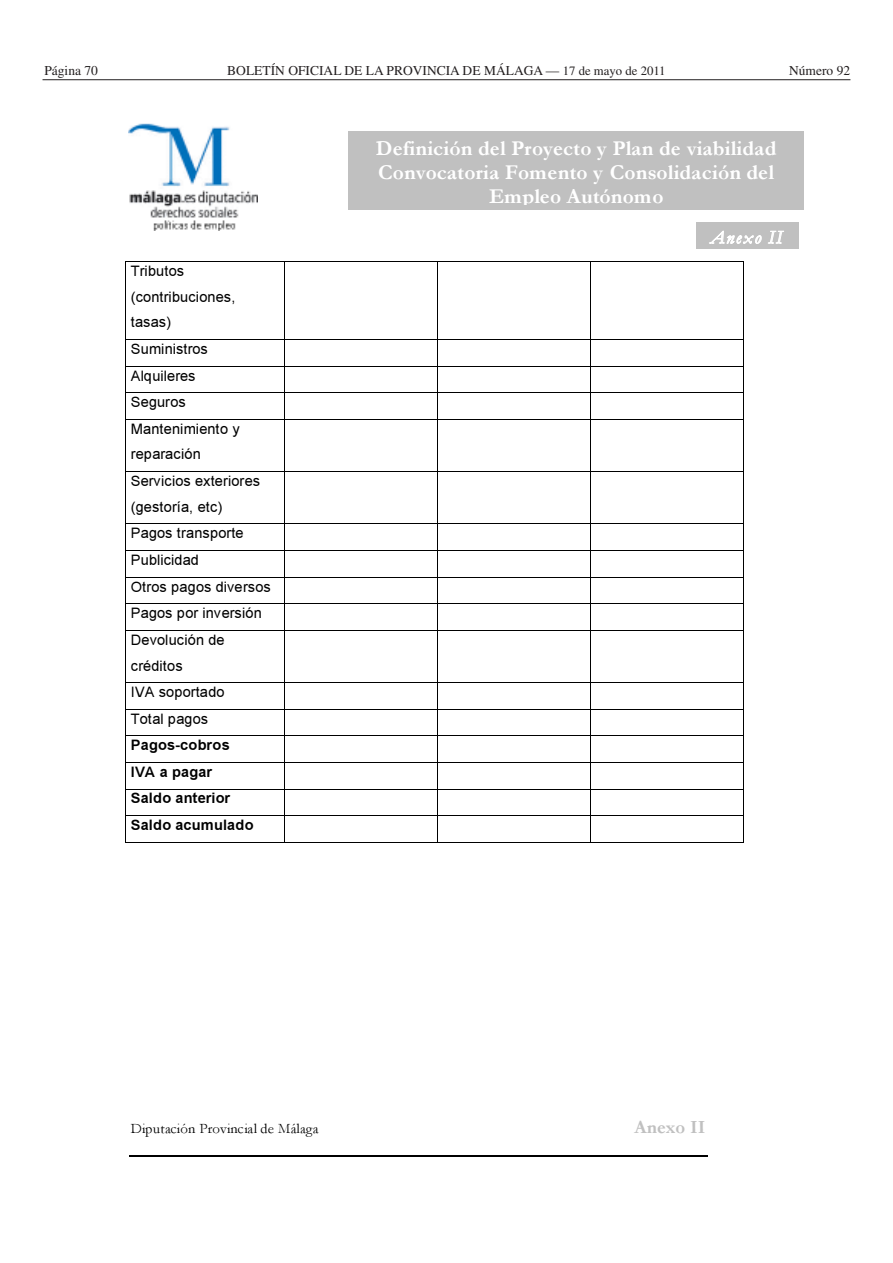
<style>
.page{position:relative;width:893px;height:1263px;background:#fff}
.page>*{position:absolute;margin:0;border:0;box-sizing:border-box;transform-origin:0 0}
.t1{font:21.45px/24.3px "Garamond Bold+T42+RSTNNB";letter-spacing:.005em;color:#fff;text-align:center}
.t2{font:18.75px "Garamond Bold+T42+RSTNNB";color:#c0c0c0}
.t3{font:18.75px "Garamond Italic+T42+XLGBMI";letter-spacing:.085em;color:#fff}
.t4{font:14.55px/26.4px "Arial MT+T42+KXIKHC";color:#000}
.t5{font:14.55px/26.7px "Arial Bold MT+T42+SUBOKN";letter-spacing:.01em;color:#000}
.t6{font:14.55px "Garamond+T42+IRQRKF";color:#000}
.t7{font:13.5px "Times";color:#231f20}
.s1{font-size:12.75px}
.s2{color:#fff}
</style>
<div class="page">
<hr style="left:43px;top:79px;width:807px;height:1px;background:#231f20">
<img style="left:128px;top:123px;width:129px;height:107px">
<hr style="left:129px;top:1155px;width:578px;height:2px;background:#000">
<div style="left:348px;top:131px;width:455px;height:79px;background:#c0c0c0"></div>
<div style="left:696px;top:222px;width:102px;height:26px;background:#c0c0c0"></div>
<hr style="left:126px;top:261px;width:158px;height:1px;background:#000">
<hr style="left:285px;top:261px;width:151px;height:1px;background:#000">
<hr style="left:437px;top:261px;width:153px;height:1px;background:#000">
<hr style="left:591px;top:261px;width:152px;height:1px;background:#000">
<hr style="left:125px;top:262px;width:1px;height:77px;background:#000">
<hr style="left:284px;top:262px;width:1px;height:77px;background:#000">
<hr style="left:436px;top:262px;width:1px;height:77px;background:#000">
<hr style="left:590px;top:262px;width:1px;height:77px;background:#000">
<hr style="left:743px;top:262px;width:1px;height:77px;background:#000">
<hr style="left:126px;top:339px;width:158px;height:1px;background:#000">
<hr style="left:285px;top:339px;width:151px;height:1px;background:#000">
<hr style="left:437px;top:339px;width:153px;height:1px;background:#000">
<hr style="left:591px;top:339px;width:152px;height:1px;background:#000">
<hr style="left:126px;top:366px;width:158px;height:1px;background:#000">
<hr style="left:285px;top:366px;width:151px;height:1px;background:#000">
<hr style="left:437px;top:366px;width:153px;height:1px;background:#000">
<hr style="left:591px;top:366px;width:152px;height:1px;background:#000">
<hr style="left:126px;top:392px;width:158px;height:1px;background:#000">
<hr style="left:285px;top:392px;width:151px;height:1px;background:#000">
<hr style="left:437px;top:392px;width:153px;height:1px;background:#000">
<hr style="left:591px;top:392px;width:152px;height:1px;background:#000">
<svg style="left:125px;top:339px;width:1px;height:81px"></svg>
<hr style="left:126px;top:419px;width:158px;height:1px;background:#000">
<svg style="left:284px;top:339px;width:1px;height:81px"></svg>
<hr style="left:285px;top:419px;width:151px;height:1px;background:#000">
<hr style="left:437px;top:419px;width:153px;height:1px;background:#000">
<svg style="left:590px;top:339px;width:1px;height:81px"></svg>
<hr style="left:591px;top:419px;width:152px;height:1px;background:#000">
<svg style="left:743px;top:339px;width:1px;height:81px"></svg>
<hr style="left:125px;top:420px;width:1px;height:51px;background:#000">
<hr style="left:284px;top:420px;width:1px;height:51px;background:#000">
<hr style="left:436px;top:420px;width:1px;height:51px;background:#000">
<hr style="left:590px;top:420px;width:1px;height:51px;background:#000">
<hr style="left:743px;top:420px;width:1px;height:51px;background:#000">
<hr style="left:126px;top:471px;width:158px;height:1px;background:#000">
<hr style="left:285px;top:471px;width:151px;height:1px;background:#000">
<hr style="left:437px;top:471px;width:153px;height:1px;background:#000">
<hr style="left:591px;top:471px;width:152px;height:1px;background:#000">
<hr style="left:125px;top:472px;width:1px;height:51px;background:#000">
<hr style="left:284px;top:472px;width:1px;height:51px;background:#000">
<hr style="left:436px;top:472px;width:1px;height:51px;background:#000">
<hr style="left:590px;top:472px;width:1px;height:51px;background:#000">
<hr style="left:743px;top:472px;width:1px;height:51px;background:#000">
<hr style="left:126px;top:523px;width:158px;height:1px;background:#000">
<hr style="left:285px;top:523px;width:151px;height:1px;background:#000">
<hr style="left:437px;top:523px;width:153px;height:1px;background:#000">
<hr style="left:591px;top:523px;width:152px;height:1px;background:#000">
<hr style="left:126px;top:550px;width:158px;height:1px;background:#000">
<hr style="left:285px;top:550px;width:151px;height:1px;background:#000">
<hr style="left:437px;top:550px;width:153px;height:1px;background:#000">
<hr style="left:591px;top:550px;width:152px;height:1px;background:#000">
<hr style="left:126px;top:577px;width:158px;height:1px;background:#000">
<hr style="left:285px;top:577px;width:151px;height:1px;background:#000">
<hr style="left:437px;top:577px;width:153px;height:1px;background:#000">
<hr style="left:591px;top:577px;width:152px;height:1px;background:#000">
<hr style="left:126px;top:603px;width:158px;height:1px;background:#000">
<hr style="left:285px;top:603px;width:151px;height:1px;background:#000">
<hr style="left:437px;top:603px;width:153px;height:1px;background:#000">
<hr style="left:591px;top:603px;width:152px;height:1px;background:#000">
<svg style="left:125px;top:523px;width:1px;height:108px"></svg>
<hr style="left:126px;top:630px;width:158px;height:1px;background:#000">
<svg style="left:284px;top:523px;width:1px;height:108px"></svg>
<hr style="left:285px;top:630px;width:151px;height:1px;background:#000">
<hr style="left:437px;top:630px;width:153px;height:1px;background:#000">
<svg style="left:590px;top:523px;width:1px;height:108px"></svg>
<hr style="left:591px;top:630px;width:152px;height:1px;background:#000">
<svg style="left:743px;top:523px;width:1px;height:108px"></svg>
<hr style="left:125px;top:631px;width:1px;height:51px;background:#000">
<hr style="left:284px;top:631px;width:1px;height:51px;background:#000">
<hr style="left:436px;top:631px;width:1px;height:51px;background:#000">
<hr style="left:590px;top:631px;width:1px;height:51px;background:#000">
<hr style="left:743px;top:631px;width:1px;height:51px;background:#000">
<hr style="left:126px;top:682px;width:158px;height:1px;background:#000">
<hr style="left:285px;top:682px;width:151px;height:1px;background:#000">
<hr style="left:437px;top:682px;width:153px;height:1px;background:#000">
<hr style="left:591px;top:682px;width:152px;height:1px;background:#000">
<hr style="left:126px;top:709px;width:158px;height:1px;background:#000">
<hr style="left:285px;top:709px;width:151px;height:1px;background:#000">
<hr style="left:437px;top:709px;width:153px;height:1px;background:#000">
<hr style="left:591px;top:709px;width:152px;height:1px;background:#000">
<hr style="left:126px;top:735px;width:158px;height:1px;background:#000">
<hr style="left:285px;top:735px;width:151px;height:1px;background:#000">
<hr style="left:437px;top:735px;width:153px;height:1px;background:#000">
<hr style="left:591px;top:735px;width:152px;height:1px;background:#000">
<hr style="left:126px;top:762px;width:158px;height:1px;background:#000">
<hr style="left:285px;top:762px;width:151px;height:1px;background:#000">
<hr style="left:437px;top:762px;width:153px;height:1px;background:#000">
<hr style="left:591px;top:762px;width:152px;height:1px;background:#000">
<hr style="left:126px;top:788px;width:158px;height:1px;background:#000">
<hr style="left:285px;top:788px;width:151px;height:1px;background:#000">
<hr style="left:437px;top:788px;width:153px;height:1px;background:#000">
<hr style="left:591px;top:788px;width:152px;height:1px;background:#000">
<hr style="left:126px;top:815px;width:158px;height:1px;background:#000">
<hr style="left:285px;top:815px;width:151px;height:1px;background:#000">
<hr style="left:437px;top:815px;width:153px;height:1px;background:#000">
<hr style="left:591px;top:815px;width:152px;height:1px;background:#000">
<svg style="left:125px;top:682px;width:1px;height:161px"></svg>
<hr style="left:126px;top:842px;width:158px;height:1px;background:#000">
<svg style="left:284px;top:682px;width:1px;height:161px"></svg>
<hr style="left:285px;top:842px;width:151px;height:1px;background:#000">
<hr style="left:437px;top:842px;width:153px;height:1px;background:#000">
<svg style="left:590px;top:682px;width:1px;height:161px"></svg>
<hr style="left:591px;top:842px;width:152px;height:1px;background:#000">
<svg style="left:743px;top:682px;width:1px;height:161px"></svg>
<p class="t7" style="left:44px;top:66px;width:55px">Página 70</p>
<p class="t7" style="left:227px;top:66px;width:440px">BOLETÍN OFICIAL DE LA PROVINCIA DE MÁLAGA — <span class="s1">17 de mayo de 2011</span></p>
<p class="t7" style="left:789px;top:66px;width:69px">Número 92<span class="s2">#</span></p>
<p class="t4" style="left:131px;top:259px;width:141px">Tributos (contribuciones, tasas)<br>Suministros<br>Alquileres<br>Seguros<br>Mantenimiento y reparación<br>Servicios exteriores (gestoría, etc)<br>Pagos transporte<br>Publicidad<br>Otros pagos diversos<br>Pagos por inversión<br>Devolución de créditos<br>IVA soportado<br>Total pagos</p>
<p class="t5" style="left:131px;top:733px;width:124px">Pagos-cobros<br>IVA a pagar<br>Saldo anterior<br>Saldo acumulado</p>
<h1 class="t1" style="left:376px;top:138px;width:402px">Definición del Proyecto y Plan de viabilidad<br>Convocatoria Fomento y Consolidación del<br>Empleo Autónomo</h1>
<p class="t3" style="left:710px;top:226px;width:73px">Anexo II</p>
<p class="t6" style="left:131px;top:1123px;width:189px">Diputación Provincial de Málaga</p>
<p class="t2" style="left:634px;top:1120px;width:72px">Anexo II</p>
</div>
